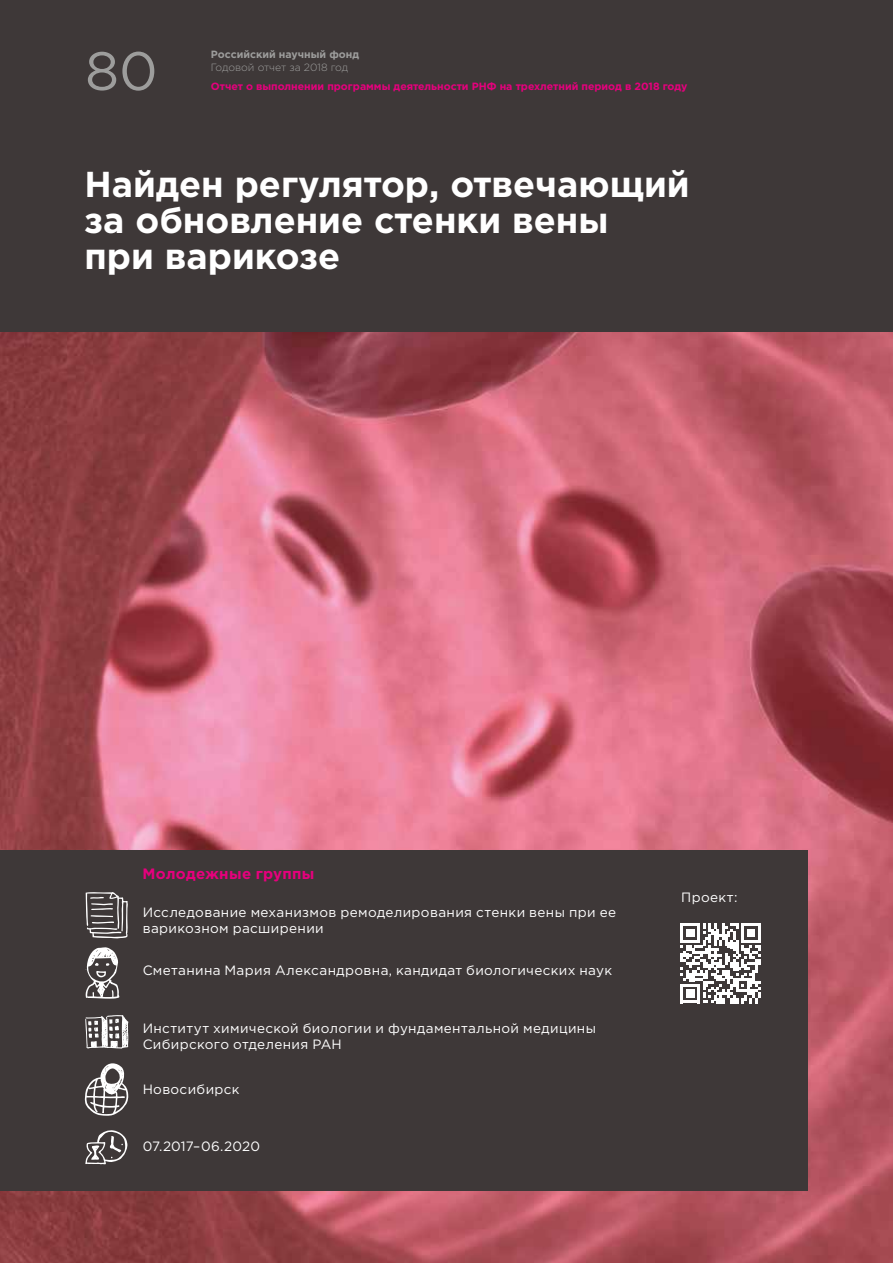
<style>
.page{position:relative;width:893px;height:1263px;background:#3e3838}
.page>*{position:absolute;margin:0;border:0;box-sizing:border-box;transform-origin:0 0}
.t1{font:54px "Gotham Pro";color:#9d9d9c}
.t2{font:700 36px/36px "Gotham Pro";color:#fff}
.t3{font:700 15px "Gotham Pro";letter-spacing:.02em;color:#e6007d}
.t4{font:13.5px/16.2px "Gotham Pro";letter-spacing:.025em;color:#fff}
.t5{font:13.5px "Gotham Pro";letter-spacing:.005em;color:#fff}
.t6{font:700 10.5px "Gotham Pro";color:#e6007d}
.t7{font:700 10.5px "Gotham Pro";color:#9d9d9c}
.t8{font:300 10.5px "Gotham Pro";color:#9d9d9c}
</style>
<div class="page">
<img style="left:0;top:332px;width:893px;height:931px">
<div style="left:0;top:850px;width:807px;height:341px;background:#3e3838"></div>
<svg style="left:681px;top:923px;width:80px;height:80px"></svg>
<svg style="left:84px;top:1063px;width:44px;height:53px"></svg>
<svg style="left:86px;top:892px;width:42px;height:46px"></svg>
<svg style="left:85px;top:1015px;width:43px;height:33px"></svg>
<svg style="left:85px;top:1130px;width:43px;height:35px"></svg>
<svg style="left:85px;top:947px;width:35px;height:52px"></svg>
<h1 class="t1" style="left:85px;top:41px;width:74px">80</h1>
<p class="t7" style="left:211px;top:48px;width:150px">Российский научный фонд</p>
<p class="t8" style="left:211px;top:61px;width:139px">Годовой отчет за 2018 год</p>
<p class="t6" style="left:211px;top:81px;width:478px">Отчет о выполнении программы деятельности РНФ на трехлетний период в 2018 году</p>
<h2 class="t2" style="left:84px;top:165px;width:607px">Найден регулятор, отвечающий за обновление стенки вены<br>при варикозе</h2>
<p class="t3" style="left:143px;top:865px;width:173px">Молодежные группы</p>
<p class="t4" style="left:143px;top:904px;width:475px">Исследование механизмов ремоделирования стенки вены при ее варикозном расширении</p>
<p class="t4" style="left:143px;top:962px;width:471px">Сметанина Мария Александровна, кандидат биологических наук</p>
<p class="t4" style="left:143px;top:1020px;width:455px">Институт химической биологии и фундаментальной медицины<br>Сибирского отделения РАН</p>
<p class="t4" style="left:143px;top:1081px;width:98px">Новосибирск</p>
<p class="t5" style="left:143px;top:1139px;width:119px">07.2017–06.2020</p>
<p class="t4" style="left:681px;top:889px;width:58px">Проект:</p>
</div>
